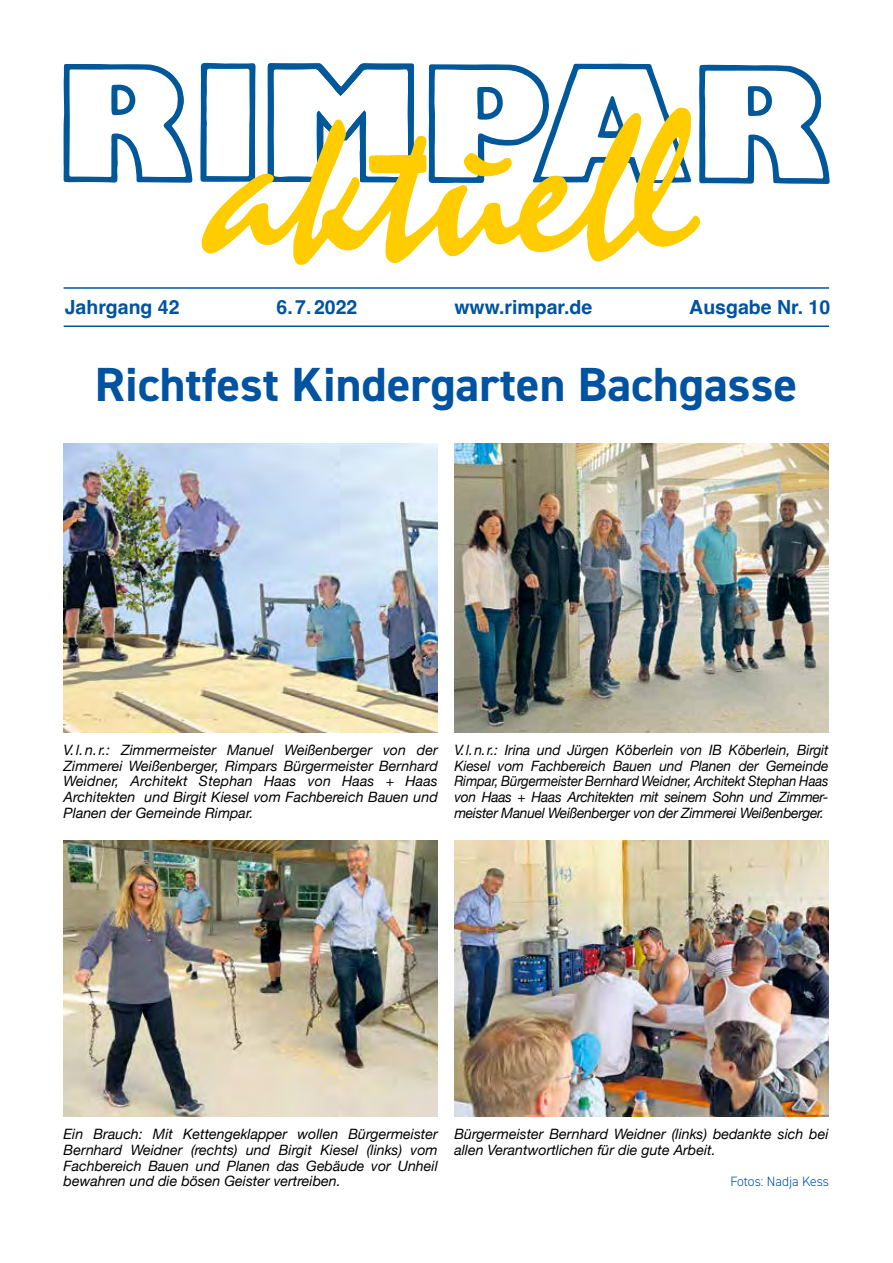
<style>
.page{position:relative;width:893px;height:1263px;background:#fff}
.page>*{position:absolute;margin:0;border:0;box-sizing:border-box;transform-origin:0 0}
.t1{font:700 48px "DIN2014";color:#0053a0}
.t2{font:700 19.5px "Helvetica";color:#0053a0}
.t3{font:italic 14.25px/15.8px "Helvetica Neue";color:#000;text-align:justify}
.t4{font:300 13.5px "DIN2014";color:#0053a0}
</style>
<div class="page">
<svg style="left:200px;top:63px;width:56px;height:118px"></svg>
<svg style="left:268px;top:63px;width:146px;height:44px"></svg>
<svg style="left:699px;top:65px;width:131px;height:119px"></svg>
<svg style="left:64px;top:64px;width:129px;height:119px"></svg>
<svg style="left:201px;top:107px;width:500px;height:158px"></svg>
<svg style="left:429px;top:64px;width:263px;height:146px"></svg>
<hr style="left:64px;top:325px;width:765px;height:2px;background:#0053a0">
<hr style="left:64px;top:287px;width:765px;height:2px;background:#0053a0">
<img style="left:454px;top:840px;width:374px;height:277px">
<img style="left:64px;top:443px;width:374px;height:289px">
<img style="left:64px;top:840px;width:374px;height:277px">
<img style="left:454px;top:443px;width:374px;height:289px">
<h2 class="t2" style="left:65px;top:296px;width:116px">Jahrgang 42</h2>
<h2 class="t2" style="left:277px;top:296px;width:82px">6.7.2022</h2>
<h2 class="t2" style="left:454px;top:296px;width:140px">www.rimpar.de</h2>
<h2 class="t2" style="left:689px;top:296px;width:142px">Ausgabe Nr. 10</h2>
<h1 class="t1" style="left:95px;top:352px;width:704px">Richtfest Kindergarten Bachgasse</h1>
<p class="t3" style="left:64px;top:743px;width:376px">V.l.n.r.: Zimmermeister Manuel Weißenberger von der Zimmerei Weißenberger, Rimpars Bürgermeister Bernhard Weidner, Architekt Stephan Haas von Haas + Haas Architekten und Birgit Kiesel vom Fachbereich Bauen und Planen der Gemeinde Rimpar.</p>
<p class="t3" style="left:454px;top:743px;width:376px">V.l.n.r.: Irina und Jürgen Köberlein von IB Köberlein, Birgit Kiesel vom Fachbereich Bauen und Planen der Gemeinde Rimpar, Bürgermeister Bernhard Weidner, Architekt Stephan Haas von Haas + Haas Architekten mit seinem Sohn und Zimmer&shy;meister Manuel Weißenberger von der Zimmerei Weißenberger.</p>
<p class="t3" style="left:64px;top:1127px;width:376px">Ein Brauch: Mit Kettengeklapper wollen Bürgermeister Bernhard Weidner (rechts) und Birgit Kiesel (links) vom Fachbereich Bauen und Planen das Gebäude vor Unheil bewahren und die bösen Geister vertreiben.</p>
<p class="t3" style="left:454px;top:1127px;width:376px">Bürgermeister Bernhard Weidner (links) bedankte sich bei allen Verantwortlichen für die gute Arbeit.</p>
<p class="t4" style="left:730px;top:1173px;width:100px">Fotos: Nadja Kess</p>
</div>
